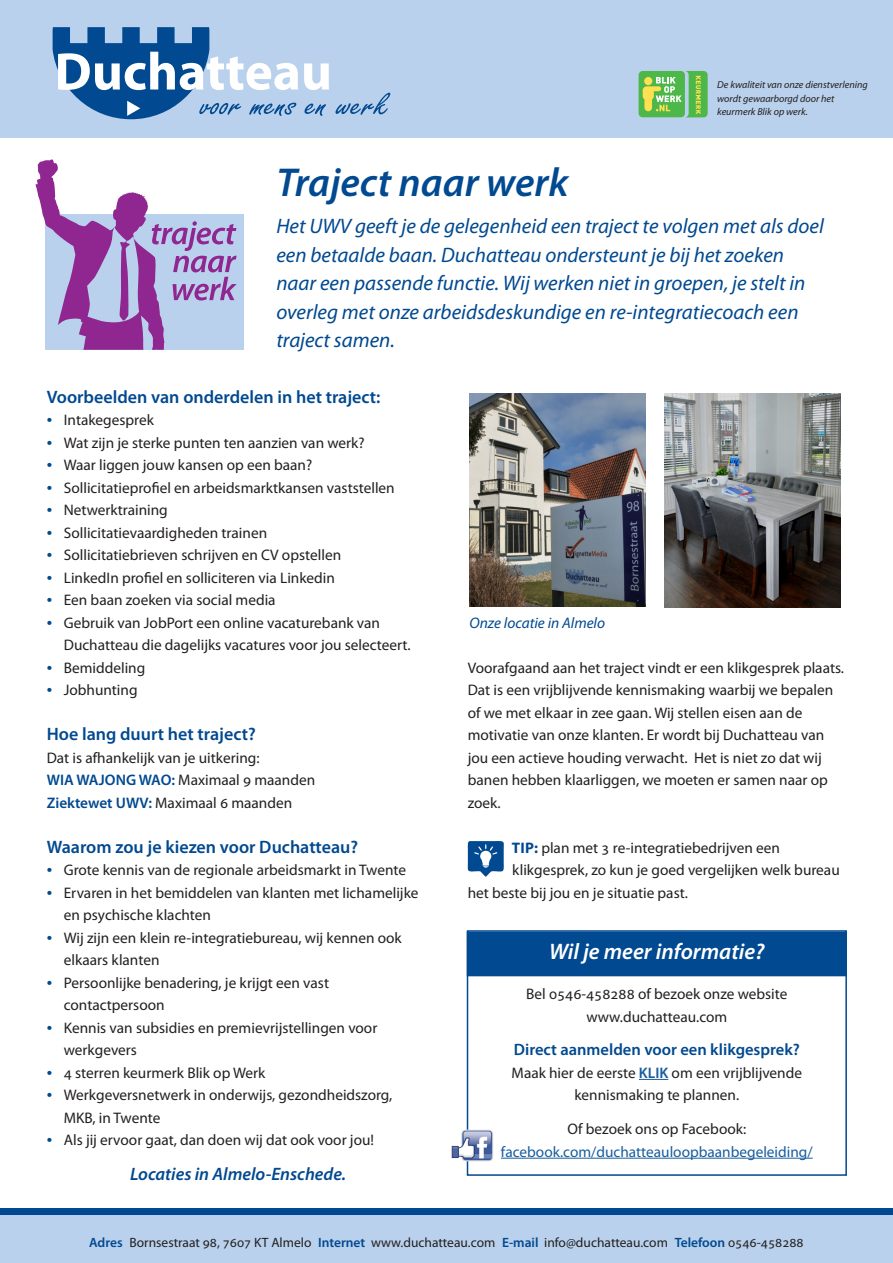
<style>
.page{position:relative;width:893px;height:1263px;background:#fff}
.page>*{position:absolute;margin:0;border:0;box-sizing:border-box;transform-origin:0 0}
.k1{font:italic 600 40.5px "Myriad Pro";color:#014990}
.t1{font:italic 600 22.5px "Myriad Pro";color:#fff}
.intro{font:italic 21px/28.5px "Myriad Pro";color:#014990}
.k3{font:600 18px "Myriad Pro";color:#014990}
.t2{font:italic 600 18px "Myriad Pro";color:#014990}
.t3{font:600 16.5px "Myriad Pro";color:#014990}
.ri{font:15.3px/22.5px "Myriad Pro";color:#231f20}
.t4{font:15.3px "Myriad Pro";color:#175d9e}
.t5{font:italic 15.3px "Myriad Pro";color:#014990}
.t6{font:13.5px "Myriad Pro";color:#231f20}
.t7{font:italic 10.2px/13.5px "Myriad Pro";color:#231f20}
.s1{font-size:19.5px;color:#014990}
.s2{font-weight:600;color:#014990}
.s3{font-weight:700;color:#014990}
.s4{font-weight:600;color:#175d9e}
</style>
<div class="page">
<div style="left:0;top:0;width:893px;height:138px;background:#b9d1ec"></div>
<svg style="left:53px;top:27px;width:337px;height:92px"></svg>
<div style="left:0;top:1208px;width:893px;height:55px;background:#b9d1ec"></div>
<div style="left:0;top:1208px;width:893px;height:7px;background:#014990"></div>
<svg style="left:467px;top:841px;width:37px;height:36px"></svg>
<div style="left:639px;top:71px;width:46px;height:46px;background:#4db849;border-radius:4px"></div>
<svg style="left:643px;top:71px;width:65px;height:46px"></svg>
<div style="left:467px;top:932px;width:380px;height:44px;background:#014990"></div>
<svg style="left:639px;top:1079px;width:29px;height:1px"></svg>
<hr style="left:501px;top:1158px;width:312px;height:1px;background:#175d9e">
<div style="left:467px;top:930px;width:380px;height:246px;border:2px solid #014990"></div>
<img style="left:451px;top:1129px;width:42px;height:32px">
<img style="left:665px;top:393px;width:175px;height:214px">
<img style="left:469px;top:393px;width:176px;height:214px">
<div style="left:45px;top:214px;width:198px;height:136px;background:#b9d1ec"></div>
<svg style="left:35px;top:159px;width:202px;height:191px"></svg>
<p class="t7" style="left:717px;top:78px;width:152px">De kwaliteit van onze dienstverlening wordt gewaarborgd door het keurmerk Blik op werk.</p>
<p class="k1" style="left:276px;top:157px;width:294px">Traject naar werk</p>
<p class="intro" style="left:276px;top:212px;width:549px">Het UWV geeft je de gelegenheid een traject te volgen met als doel een betaalde baan. Duchatteau ondersteunt je bij het zoeken naar een passende functie. Wij werken niet in groepen, je stelt in overleg met onze arbeidsdeskundige en re-integratiecoach een traject samen.</p>
<p class="k3" style="left:47px;top:385px;width:335px">Voorbeelden van onderdelen in het traject:</p>
<p class="ri" style="left:47px;top:409px;width:109px"><span class="s1">•</span> Intakegesprek</p>
<p class="ri" style="left:47px;top:431px;width:319px"><span class="s1">•</span> Wat zijn je sterke punten ten aanzien van werk?</p>
<p class="ri" style="left:47px;top:454px;width:267px"><span class="s1">•</span> Waar liggen jouw kansen op een baan?</p>
<p class="ri" style="left:47px;top:476px;width:350px"><span class="s1">•</span> Sollicitatieprofiel en arbeidsmarktkansen vaststellen</p>
<p class="ri" style="left:47px;top:499px;width:123px"><span class="s1">•</span> Netwerktraining</p>
<p class="ri" style="left:47px;top:521px;width:222px"><span class="s1">•</span> Sollicitatievaardigheden trainen</p>
<p class="ri" style="left:47px;top:544px;width:296px"><span class="s1">•</span> Sollicitatiebrieven schrijven en CV opstellen</p>
<p class="ri" style="left:47px;top:566px;width:290px"><span class="s1">•</span> LinkedIn profiel en solliciteren via Linkedin</p>
<p class="ri" style="left:47px;top:589px;width:230px"><span class="s1">•</span> Een baan zoeken via social media</p>
<p class="ri" style="left:64px;top:611px;width:348px;text-indent:-17px"><span class="s1">•</span> Gebruik van JobPort een online vacaturebank van<br>Duchatteau die dagelijks vacatures voor jou selecteert.</p>
<p class="ri" style="left:47px;top:656px;width:100px"><span class="s1">•</span> Bemiddeling</p>
<p class="ri" style="left:47px;top:679px;width:92px"><span class="s1">•</span> Jobhunting</p>
<p class="k3" style="left:47px;top:723px;width:211px">Hoe lang duurt het traject?</p>
<p class="ri" style="left:47px;top:746px;width:214px">Dat is afhankelijk van je uitkering:</p>
<p class="ri" style="left:47px;top:769px;width:270px"><span class="s2">WIA WAJONG WAO:</span> Maximaal 9 maanden</p>
<p class="ri" style="left:47px;top:791px;width:247px"><span class="s2">Ziektewet UWV:</span> Maximaal 6 maanden</p>
<p class="k3" style="left:47px;top:835px;width:313px">Waarom zou je kiezen voor Duchatteau?</p>
<p class="ri" style="left:47px;top:859px;width:361px"><span class="s1">•</span> Grote kennis van de regionale arbeidsmarkt in Twente</p>
<p class="ri" style="left:64px;top:881px;width:356px;text-indent:-17px"><span class="s1">•</span> Ervaren in het bemiddelen van klanten met lichamelijke en psychische klachten</p>
<p class="ri" style="left:64px;top:926px;width:339px;text-indent:-17px"><span class="s1">•</span> Wij zijn een klein re-integratiebureau, wij kennen ook elkaars klanten</p>
<p class="ri" style="left:64px;top:971px;width:267px;text-indent:-17px"><span class="s1">•</span> Persoonlijke benadering, je krijgt een vast contactpersoon</p>
<p class="ri" style="left:64px;top:1016px;width:315px;text-indent:-17px"><span class="s1">•</span> Kennis van subsidies en premievrijstellingen voor werkgevers</p>
<p class="ri" style="left:47px;top:1061px;width:220px"><span class="s1">•</span> 4 sterren keurmerk Blik op Werk</p>
<p class="ri" style="left:64px;top:1084px;width:330px;text-indent:-17px"><span class="s1">•</span> Werkgeversnetwerk in onderwijs, gezondheidszorg,<br>MKB, in Twente</p>
<p class="ri" style="left:47px;top:1129px;width:329px"><span class="s1">•</span> Als jij ervoor gaat, dan doen wij dat ook voor jou!</p>
<p class="t5" style="left:469px;top:613px;width:137px">Onze locatie in Almelo</p>
<p class="ri" style="left:468px;top:656px;width:378px">Voorafgaand aan het traject vindt er een klikgesprek plaats.<br>Dat is een vrijblijvende kennismaking waarbij we bepalen of we met elkaar in zee gaan. Wij stellen eisen aan de motivatie van onze klanten. Er wordt bij Duchatteau van jou een actieve houding verwacht. Het is niet zo dat wij banen hebben klaarliggen, we moeten er samen naar op zoek.</p>
<p class="ri" style="left:512px;top:836px;width:270px"><span class="s3">TIP:</span> plan met 3 re-integratiebedrijven een</p>
<p class="ri" style="left:512px;top:859px;width:329px">klikgesprek, zo kun je goed vergelijken welk bureau</p>
<p class="ri" style="left:468px;top:881px;width:222px">het beste bij jou en je situatie past.</p>
<p class="t1" style="left:549px;top:937px;width:217px">Wil je meer informatie?</p>
<p class="ri" style="left:526px;top:982px;width:263px;text-align:center">Bel 0546-458288 of bezoek onze website www.duchatteau.com</p>
<p class="t3" style="left:514px;top:1039px;width:288px">Direct aanmelden voor een klikgesprek?</p>
<p class="ri" style="left:512px;top:1061px;width:292px;text-align:center">Maak hier de eerste <span class="s4">KLIK</span> om een vrijblijvende kennismaking te plannen.</p>
<p class="ri" style="left:567px;top:1117px;width:180px">Of bezoek ons op Facebook:</p>
<p class="t4" style="left:501px;top:1142px;width:313px">facebook.com/duchatteauloopbaanbegeleiding/</p>
<p class="t2" style="left:130px;top:1162px;width:217px">Locaties in Almelo-Enschede.</p>
<p class="t6" style="left:89px;top:1234px;width:716px"><span class="s2">Adres</span> Bornsestraat 98, 7607 KT Almelo <span class="s2">Internet</span> www.duchatteau.com <span class="s2">E-mail</span> info@duchatteau.com <span class="s2">Telefoon</span> 0546-458288</p>
</div>
